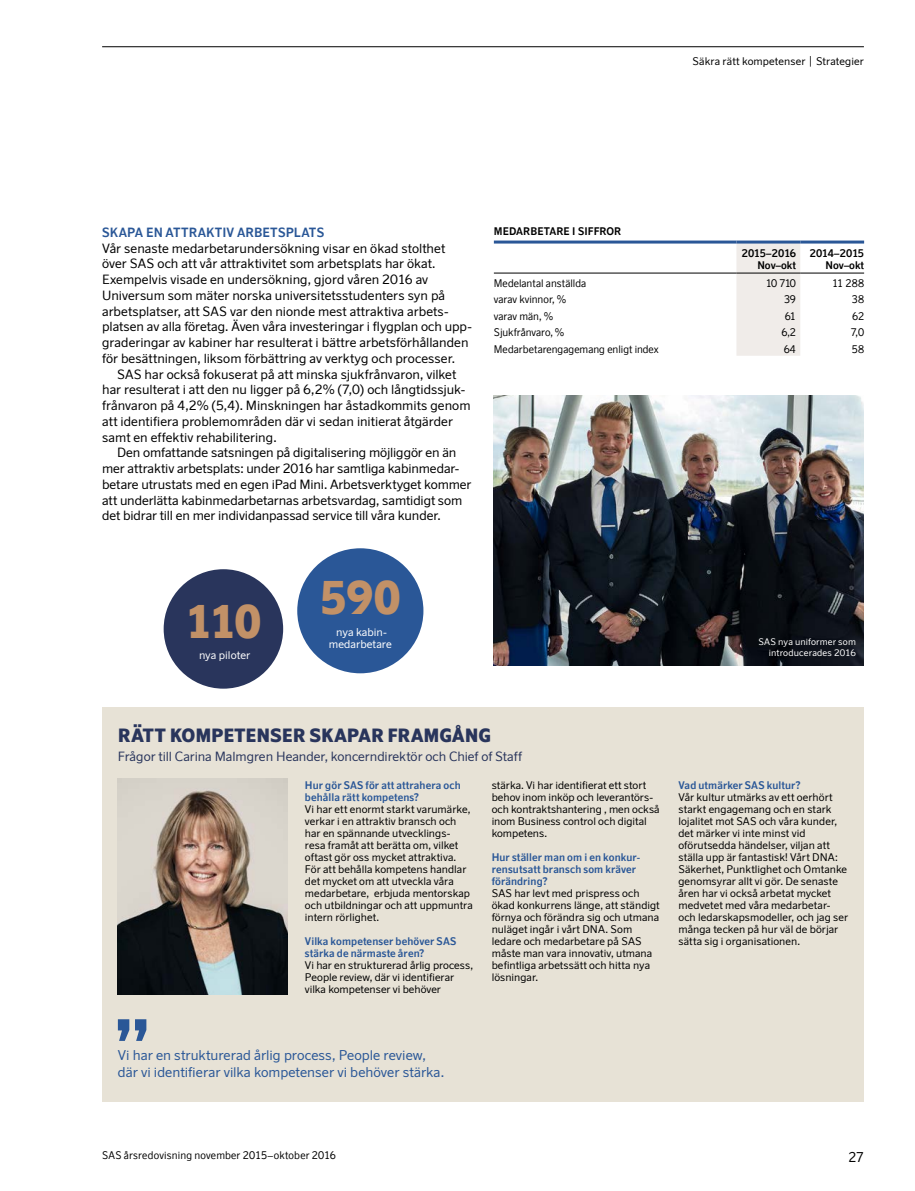
<style>
.page{position:relative;width:915px;height:1191px;background:#fff}
.page>*{position:absolute;margin:0;border:0;box-sizing:border-box;transform-origin:0 0}
.t1{font:900 45px "Scandinavian N";letter-spacing:-.035em;color:#c29167}
.t2{font:900 18.3px "Scandinavian N";letter-spacing:-.01em;color:#29355c}
.Bröd{font:13.5px/16.5px "Scandinavian NB";color:#2a5797}
.t3{font:13.5px "Scandinavian N";color:#000}
.Bröd_indrag{font:12.75px/15.8px "Scandinavian NB";letter-spacing:-.005em;color:#000}
.Bröd-2{font:12.75px/15.8px "Scandinavian NB";letter-spacing:.005em;color:#000}
.t4{font:12.75px "Scandinavian NB";color:#29355c}
.Mellis_2{font:700 12.75px "Scandinavian N";letter-spacing:.01em;color:#2a5797}
.t5{font:10.8px "Scandinavian NB";letter-spacing:.005em;color:#fff}
.vinjett_svart{font:10.5px/12px "Scandinavian NB";letter-spacing:.005em;color:#000}
.t6{font:700 10.5px/12px "Scandinavian N";letter-spacing:.01em;color:#2a5797}
._15__Tabelltext{font:10.5px "Scandinavian N";color:#000}
._15__Tabellhuvud{font:700 10.5px/12px "Scandinavian N";letter-spacing:-.005em;color:#000;text-align:right}
._15__Diagramrubrik{font:700 10.5px "Scandinavian N";letter-spacing:.01em;color:#000}
.vinjett_svart-2{font:9px/10.5px "Scandinavian NB";letter-spacing:.015em;color:#fff;text-align:right}
</style>
<div class="page">
<img style="left:493px;top:395px;width:370px;height:270px">
<div style="left:736px;top:243px;width:64px;height:113px;background:#f0ece9"></div>
<hr style="left:493px;top:240px;width:243px;height:3px;background:#2a5797">
<hr style="left:736px;top:240px;width:64px;height:3px;background:#2a5797">
<hr style="left:800px;top:240px;width:63px;height:3px;background:#2a5797">
<hr style="left:493px;top:273px;width:243px;height:1px;background:#000">
<hr style="left:736px;top:273px;width:64px;height:1px;background:#000">
<hr style="left:800px;top:273px;width:63px;height:1px;background:#000">
<div style="left:297px;top:548px;width:126px;height:125px;background:#2a5797;border-radius:50%"></div>
<div style="left:164px;top:569px;width:119px;height:119px;background:#29355c;border-radius:50%"></div>
<div style="left:102px;top:707px;width:761px;height:394px;background:#e7e2d6"></div>
<img style="left:118px;top:778px;width:169px;height:217px">
<svg style="left:118px;top:1019px;width:28px;height:22px"></svg>
<hr style="left:102px;top:46px;width:761px;height:1px;background:#000">
<p class="vinjett_svart" style="left:692px;top:55px;width:173px">Säkra rätt kompetenser | Strategier</p>
<p class="Mellis_2" style="left:102px;top:224px;width:224px">SKAPA EN ATTRAKTIV ARBETSPLATS</p>
<p class="Bröd-2" style="left:102px;top:240px;width:371px">Vår senaste medarbetarundersökning visar en ökad stolthet över SAS och att vår attraktivitet som arbetsplats har ökat.<br>Exempelvis visade en undersökning, gjord våren 2016 av Universum som mäter norska universitetsstudenters syn på arbetsplatser, att SAS var den nionde mest attraktiva arbets&shy;platsen av alla företag. Även våra investeringar i flygplan och upp&shy;graderingar av kabiner har resulterat i bättre arbetsförhållanden för besättningen, liksom förbättring av verktyg och processer.</p>
<p class="Bröd_indrag" style="left:102px;top:366px;width:370px;text-indent:15px">SAS har också fokuserat på att minska sjukfrånvaron, vilket har resulterat i att den nu ligger på 6,2% (7,0) och långtidssjuk&shy;frånvaron på 4,2% (5,4). Minskningen har åstadkommits genom att identifiera problemområden där vi sedan initierat åtgärder samt en effektiv rehabilitering.</p>
<p class="Bröd_indrag" style="left:102px;top:445px;width:371px;text-indent:15px">Den omfattande satsningen på digitalisering möjliggör en än mer attraktiv arbetsplats: under 2016 har samtliga kabinmedar&shy;betare utrustats med en egen iPad Mini. Arbetsverktyget kommer att underlätta kabinmedarbetarnas arbetsvardag, samtidigt som det bidrar till en mer individanpassad service till våra kunder.</p>
<p class="_15__Diagramrubrik" style="left:493px;top:224px;width:129px">MEDARBETARE I SIFFROR</p>
<p class="_15__Tabellhuvud" style="left:741px;top:247px;width:56px">2015–2016<br>Nov–okt</p>
<p class="_15__Tabellhuvud" style="left:809px;top:247px;width:56px">2014–2015<br>Nov–okt</p>
<p class="_15__Tabelltext" style="left:493px;top:276px;width:94px">Medelantal anställda</p>
<p class="_15__Tabelltext" style="left:765px;top:276px;width:32px">10 710</p>
<p class="_15__Tabelltext" style="left:832px;top:276px;width:33px">11 288</p>
<p class="_15__Tabelltext" style="left:493px;top:293px;width:74px">varav kvinnor, %</p>
<p class="_15__Tabelltext" style="left:783px;top:293px;width:14px">39</p>
<p class="_15__Tabelltext" style="left:851px;top:293px;width:14px">38</p>
<p class="_15__Tabelltext" style="left:493px;top:309px;width:60px">varav män, %</p>
<p class="_15__Tabelltext" style="left:784px;top:309px;width:13px">61</p>
<p class="_15__Tabelltext" style="left:851px;top:309px;width:13px">62</p>
<p class="_15__Tabelltext" style="left:493px;top:326px;width:72px">Sjukfrånvaro, %</p>
<p class="_15__Tabelltext" style="left:781px;top:326px;width:16px">6,2</p>
<p class="_15__Tabelltext" style="left:850px;top:326px;width:15px">7,0</p>
<p class="_15__Tabelltext" style="left:493px;top:342px;width:166px">Medarbetarengagemang enligt index</p>
<p class="_15__Tabelltext" style="left:783px;top:342px;width:14px">64</p>
<p class="_15__Tabelltext" style="left:851px;top:342px;width:14px">58</p>
<p class="t1" style="left:185px;top:593px;width:78px">110</p>
<p class="t5" style="left:199px;top:648px;width:53px">nya piloter</p>
<p class="t1" style="left:319px;top:569px;width:83px">590</p>
<p class="t5" style="left:336px;top:624px;width:52px">nya kabin-</p>
<p class="t5" style="left:328px;top:637px;width:65px">medarbetare</p>
<p class="vinjett_svart-2" style="left:758px;top:636px;width:99px">SAS nya uniformer som introducerades 2016</p>
<p class="t2" style="left:118px;top:723px;width:374px">RÄTT KOMPETENSER SKAPAR FRAMGÅNG</p>
<p class="t4" style="left:118px;top:748px;width:405px">Frågor till Carina Malmgren Heander, koncerndirektör och Chief of Staff</p>
<p class="t6" style="left:305px;top:779px;width:157px">Hur gör SAS för att attrahera och behålla rätt kompetens?</p>
<p class="vinjett_svart" style="left:305px;top:803px;width:169px">Vi har ett enormt starkt varumärke, verkar i en attraktiv bransch och har en spännande utvecklings&shy;resa framåt att berätta om, vilket oftast gör oss mycket attraktiva.<br>För att behålla kompetens handlar det mycket om att utveckla våra medarbetare, erbjuda mentorskap och utbildningar och att uppmuntra intern rörlighet.</p>
<p class="t6" style="left:305px;top:935px;width:153px">Vilka kompetenser behöver SAS stärka de närmaste åren?</p>
<p class="vinjett_svart" style="left:305px;top:959px;width:169px">Vi har en strukturerad årlig process,<br>People review, där vi identifierar vilka kompetenser vi behöver</p>
<p class="vinjett_svart" style="left:491px;top:779px;width:169px">stärka. Vi har identifierat ett stort behov inom inköp och leverantörs&shy;och kontraktshantering , men också inom Business control och digital kompetens.</p>
<p class="t6" style="left:491px;top:851px;width:150px">Hur ställer man om i en konkur&shy;rensutsatt bransch som kräver förändring?</p>
<p class="vinjett_svart" style="left:491px;top:887px;width:169px">SAS har levt med prispress och ökad konkurrens länge, att ständigt förnya och förändra sig och utmana nuläget ingår i vårt DNA. Som ledare och medarbetare på SAS måste man vara innovativ, utmana befintliga arbetssätt och hitta nya lösningar.</p>
<p class="t6" style="left:678px;top:779px;width:124px">Vad utmärker SAS kultur?</p>
<p class="vinjett_svart" style="left:678px;top:791px;width:171px">Vår kultur utmärks av ett oerhört starkt engagemang och en stark lojalitet mot SAS och våra kunder, det märker vi inte minst vid oförutsedda händelser, viljan att ställa upp är fantastisk! Vårt DNA:<br>Säkerhet, Punktlighet och Omtanke genomsyrar allt vi gör. De senaste åren har vi också arbetat mycket medvetet med våra medarbetar&shy;och ledarskapsmodeller, och jag ser många tecken på hur väl de börjar sätta sig i organisationen.</p>
<p class="Bröd" style="left:118px;top:1046px;width:328px">Vi har en strukturerad årlig process, People review, där vi identifierar vilka kompetenser vi behöver stärka.</p>
<p class="_15__Tabelltext" style="left:102px;top:1148px;width:235px">SAS årsredovisning november 2015–oktober 2016</p>
<p class="t3" style="left:848px;top:1148px;width:17px">27</p>
</div>
